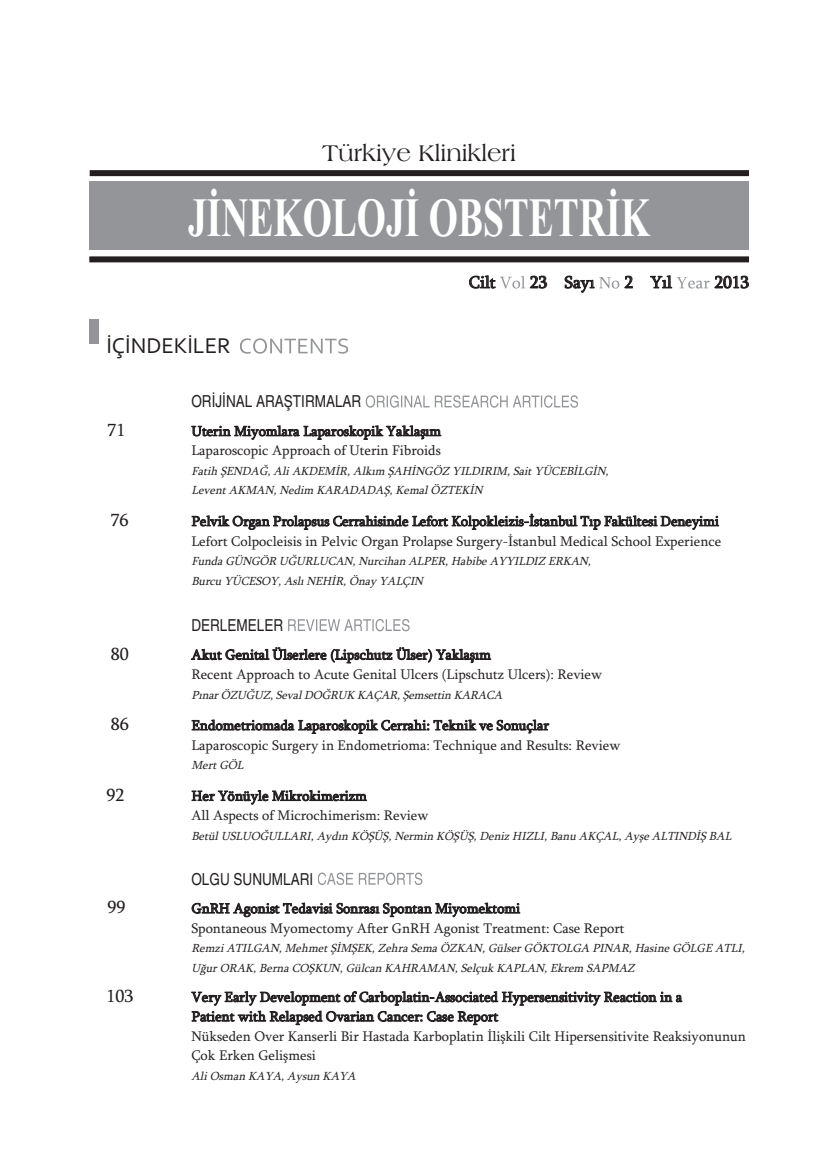
<style>
.page{position:relative;width:838px;height:1170px;background:#fff}
.page>*{position:absolute;margin:0;border:0;box-sizing:border-box;transform-origin:0 0}
.t1{font:700 55.35px "Times New Roman";color:#fff;scale:.68 1}
.t2{font:24px "Americana BT Roman";color:#231f20}
.t3{font:22.5px "Corbel";color:#231f20}
.t4{font:18px "Sylfaen";color:#231f20}
.t5{font:17.25px "Sylfaen";color:#231f20}
.t6{font:condensed 16.5px "Helvetica";color:#231f20}
.t7{font:14.25px/19.6px "Sylfaen";color:#231f20}
.t8{font:italic 12px/19.5px "Sylfaen";color:#231f20}
</style>
<div class="page">
<svg style="left:366px;top:395px;width:155px;height:12px"></svg>
<svg style="left:288px;top:619px;width:121px;height:12px"></svg>
<svg style="left:318px;top:872px;width:104px;height:12px"></svg>
<svg style="left:240px;top:338px;width:108px;height:15px"></svg>
<div style="left:89px;top:318px;width:10px;height:25px;background:#939598"></div>
<div style="left:89px;top:182px;width:659px;height:68px;background:#939598"></div>
<div style="left:90px;top:170px;width:659px;height:6px;background:#231f20"></div>
<div style="left:89px;top:256px;width:660px;height:6px;background:#231f20"></div>
<svg style="left:500px;top:276px;width:25px;height:12px"></svg>
<svg style="left:599px;top:277px;width:20px;height:11px"></svg>
<svg style="left:676px;top:277px;width:34px;height:11px"></svg>
<h2 class="t2" style="left:322px;top:138px;width:195px">Türkiye Klinikleri</h2>
<h1 class="t1" style="left:188px;top:184px;width:680px">JİNEKOLOJİ OBSTETRİK</h1>
<p class="t5" style="left:469px;top:272px;width:28px">Cilt</p>
<p class="t5" style="left:530px;top:272px;width:66px">23 Sayı</p>
<p class="t5" style="left:624px;top:272px;width:49px">2 Yıl</p>
<p class="t5" style="left:714px;top:272px;width:36px">2013</p>
<h3 class="t3" style="left:106px;top:332px;width:126px">İÇİNDEKİLER</h3>
<p class="t6" style="left:191px;top:392px;width:171px">ORİJİNAL ARAŞTIRMALAR</p>
<p class="t4" style="left:107px;top:419px;width:19px">71</p>
<p class="t7" style="left:191px;top:421px;width:251px">Uterin Miyomlara Laparoskopik Yaklaşım<br>Laparoscopic Approach of Uterin Fibroids</p>
<p class="t8" style="left:191px;top:461px;width:422px">Fatih ŞENDAĞ, Ali AKDEMİR, Alkım ŞAHİNGÖZ YILDIRIM, Sait YÜCEBİLGİN,<br>Levent AKMAN, Nedim KARADADAŞ, Kemal ÖZTEKİN</p>
<p class="t4" style="left:111px;top:509px;width:19px">76</p>
<p class="t7" style="left:191px;top:511px;width:531px">Pelvik Organ Prolapsus Cerrahisinde Lefort Kolpokleizis-İstanbul Tıp Fakültesi Deneyimi<br>Lefort Colpocleisis in Pelvic Organ Prolapse Surgery-İstanbul Medical School Experience</p>
<p class="t8" style="left:191px;top:551px;width:404px">Funda GÜNGÖR UĞURLUCAN, Nurcihan ALPER, Habibe AYYILDIZ ERKAN,<br>Burcu YÜCESOY, Aslı NEHİR, Önay YALÇIN</p>
<p class="t6" style="left:191px;top:615px;width:93px">DERLEMELER</p>
<p class="t4" style="left:111px;top:642px;width:19px">80</p>
<p class="t7" style="left:191px;top:644px;width:412px">Akut Genital Ülserlere (Lipschutz Ülser) Yaklaşım<br>Recent Approach to Acute Genital Ulcers (Lipschutz Ulcers): Review</p>
<p class="t8" style="left:191px;top:684px;width:316px">Pınar ÖZUĞUZ, Seval DOĞRUK KAÇAR, Şemsettin KARACA</p>
<p class="t4" style="left:111px;top:713px;width:19px">86</p>
<p class="t7" style="left:191px;top:715px;width:430px">Endometriomada Laparoskopik Cerrahi: Teknik ve Sonuçlar<br>Laparoscopic Surgery in Endometrioma: Technique and Results: Review</p>
<p class="t8" style="left:191px;top:755px;width:57px">Mert GÖL</p>
<p class="t4" style="left:106px;top:783px;width:19px">92</p>
<p class="t7" style="left:191px;top:785px;width:238px">Her Yönüyle Mikrokimerizm<br>All Aspects of Microchimerism: Review</p>
<p class="t8" style="left:191px;top:825px;width:545px">Betül USLUOĞULLARI, Aydın KÖŞÜŞ, Nermin KÖŞÜŞ, Deniz HIZLI, Banu AKÇAL, Ayşe ALTINDİŞ BAL</p>
<p class="t6" style="left:191px;top:869px;width:123px">OLGU SUNUMLARI</p>
<p class="t4" style="left:107px;top:896px;width:19px">99</p>
<p class="t7" style="left:191px;top:898px;width:435px">GnRH Agonist Tedavisi Sonrası Spontan Miyomektomi<br>Spontaneous Myomectomy After GnRH Agonist Treatment: Case Report</p>
<p class="t8" style="left:191px;top:938px;width:558px">Remzi ATILGAN, Mehmet ŞİMŞEK, Zehra Sema ÖZKAN, Gülser GÖKTOLGA PINAR, Hasine GÖLGE ATLI,<br>Uğur ORAK, Berna COŞKUN, Gülcan KAHRAMAN, Selçuk KAPLAN, Ekrem SAPMAZ</p>
<p class="t4" style="left:106px;top:984px;width:28px">103</p>
<p class="t7" style="left:191px;top:986px;width:556px">Very Early Development of Carboplatin-Associated Hypersensitivity Reaction in a<br>Patient with Relapsed Ovarian Cancer: Case Report<br>Nükseden Over Kanserli Bir Hastada Karboplatin İlişkili Cilt Hipersensitivite Reaksiyonunun Çok Erken Gelişmesi</p>
<p class="t8" style="left:191px;top:1065px;width:169px">Ali Osman KAYA, Aysun KAYA</p>
</div>
